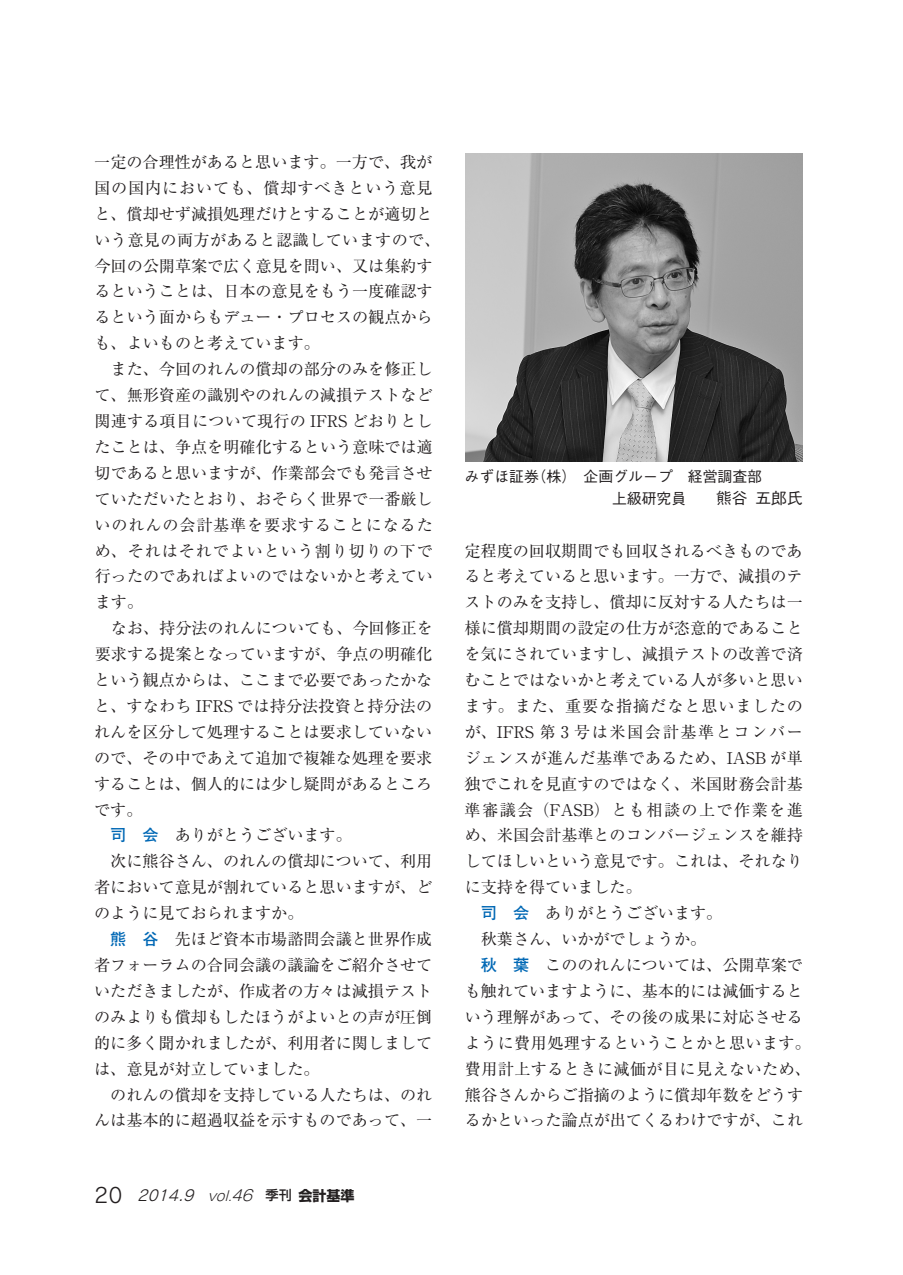
<style>
.page{position:relative;width:903px;height:1275px;background:#fff}
.page>*{position:absolute;margin:0;border:0;box-sizing:border-box;transform-origin:0 0}
.t1{font:16.1px/25.9px "Ryumin Pr 5";color:#231f20}
.t2{font:16.1px "Ryumin Pr 5";letter-spacing:.025em;color:#231f20}
.t3{font:16.1px "Ryumin Pr 5";letter-spacing:.02em;color:#231f20}
.t4{font:16.1px "Ryumin Pr 5";letter-spacing:.1em;color:#231f20}
.t5{font:16.1px "Ryumin Pr 5";letter-spacing:.09em;color:#231f20}
.t6{font:16.1px "Ryumin Pr 5";letter-spacing:.06em;color:#231f20}
.t7{font:500 14.88px/21.3px "Gothic BBB Pr 5";color:#231f20}
.t8{font:italic 14.88px "Rodin Pro M";color:#231f20}
.s1{font-family:"Futo Go B101 Pr 5";font-weight:700;color:#0168b5}
.s2{font-style:normal;font-size:20.47px}
.s3{font-family:"Gothic MB101 Pr 5";font-weight:300;font-size:13.65px}
.s4{font-family:"Gothic MB101 Pr 5";font-weight:300}
.s5{font-family:"Shin Go Pr 5";font-weight:500;font-style:normal;font-size:13.12px}
.s6{font-family:"Shin Go Pr 5";font-weight:700;font-style:normal;font-size:14px}
.s7{font-size:15.75px}
</style>
<div class="page">
<img style="left:465px;top:154px;width:337px;height:307px">
<p class="t1" style="left:94px;top:148px;width:348px">一定の合理性があると思います。一方で、我が国の国内においても、償却すべきという意見と、償却せず減損処理だけとすることが適切という意見の両方があると認識していますので、今回の公開草案で広く意見を問い、又は集約するということは、日本の意見をもう一度確認するという面からもデュー・プロセスの観点からも、よいものと考えています。</p>
<p class="t1" style="left:94px;top:355px;width:340px;text-align:justify;text-indent:16px">また、今回のれんの償却の部分のみを修正して、無形資産の識別やのれんの減損テストなど関連する項目について現行の IFRS どおりとしたことは、争点を明確化するという意味では適切であると思いますが、作業部会でも発言させていただいたとおり、おそらく世界で一番厳しいのれんの会計基準を要求することになるため、それはそれでよいという割り切りの下で行ったのであればよいのではないかと考えています。</p>
<p class="t1" style="left:94px;top:614px;width:340px;text-indent:17px">なお、持分法のれんについても、今回修正を要求する提案となっていますが、争点の明確化という観点からは、ここまで必要であったかなと、すなわち IFRS では持分法投資と持分法のれんを区分して処理することは要求していないので、その中であえて追加で複雑な処理を要求することは、個人的には少し疑問があるところです。<br><span class="s1">　司　会</span> ありがとうございます。</p>
<p class="t1" style="left:94px;top:847px;width:340px;text-indent:16px">次に熊谷さん、のれんの償却について、利用者において意見が割れていると思いますが、どのように見ておられますか。<br><span class="s1">　熊　谷</span> 先ほど資本市場諮問会議と世界作成者フォーラムの合同会議の議論をご紹介させていただきましたが、作成者の方々は減損テストのみよりも償却もしたほうがよいとの声が圧倒的に多く聞かれましたが、利用者に関しましては、意見が対立していました。</p>
<p class="t1" style="left:94px;top:1080px;width:340px;text-align:right">のれんの償却を支持している人たちは、のれんは基本的に超過収益を示すものであって、一</p>
<p class="t8" style="left:94px;top:1186px;width:262px"><span class="s2">2 0</span> 2014.9 <span class="s3">vol.</span><span class="s4">46</span> <span class="s5">季刊</span><span class="s6">会計基準</span></p>
<p class="t7" style="left:612px;top:465px;width:192px;text-indent:-147px">みずほ証券（株）　企画グループ　経営調査部<br>上級研究員　　<span class="s7">熊谷五郎氏</span></p>
<p class="t1" style="left:464px;top:536px;width:340px">定程度の回収期間でも回収されるべきものであ</p>
<p class="t1" style="left:464px;top:562px;width:340px">ると考えていると思います。一方で、減損のテ</p>
<p class="t1" style="left:464px;top:588px;width:340px">ストのみを支持し、償却に反対する人たちは一</p>
<p class="t1" style="left:465px;top:614px;width:340px">様に償却期間の設定の仕方が恣意的であること</p>
<p class="t1" style="left:465px;top:640px;width:340px">を気にされていますし、減損テストの改善で済</p>
<p class="t1" style="left:465px;top:666px;width:340px">むことではないかと考えている人が多いと思い</p>
<p class="t6" style="left:465px;top:693px;width:340px">ます。また、重要な指摘だなと思いましたの</p>
<p class="t4" style="left:465px;top:719px;width:340px">が、IFRS 第 3 号は米国会計基準とコンバー</p>
<p class="t3" style="left:465px;top:745px;width:340px">ジェンスが進んだ基準であるため、IASB が単</p>
<p class="t1" style="left:465px;top:770px;width:340px">独でこれを見直すのではなく、米国財務会計基</p>
<p class="t5" style="left:465px;top:797px;width:340px">準審議会（FASB）とも相談の上で作業を進</p>
<p class="t1" style="left:465px;top:821px;width:340px">め、米国会計基準とのコンバージェンスを維持</p>
<p class="t1" style="left:465px;top:847px;width:340px">してほしいという意見です。これは、それなり</p>
<p class="t1" style="left:465px;top:873px;width:179px">に支持を得ていました。</p>
<p class="t1" style="left:465px;top:899px;width:259px"><span class="s1">　司　会</span> ありがとうございます。</p>
<p class="t1" style="left:481px;top:925px;width:227px">秋葉さん、いかがでしょうか。</p>
<p class="t1" style="left:465px;top:951px;width:340px"><span class="s1">　秋　葉</span> こののれんについては、公開草案で</p>
<p class="t1" style="left:465px;top:977px;width:340px">も触れていますように、基本的には減価すると</p>
<p class="t1" style="left:465px;top:1003px;width:340px">いう理解があって、その後の成果に対応させる</p>
<p class="t2" style="left:465px;top:1030px;width:348px">ように費用処理するということかと思います。</p>
<p class="t2" style="left:465px;top:1056px;width:348px">費用計上するときに減価が目に見えないため、</p>
<p class="t1" style="left:465px;top:1080px;width:340px">熊谷さんからご指摘のように償却年数をどうす</p>
<p class="t1" style="left:465px;top:1106px;width:340px">るかといった論点が出てくるわけですが、これ</p>
</div>
